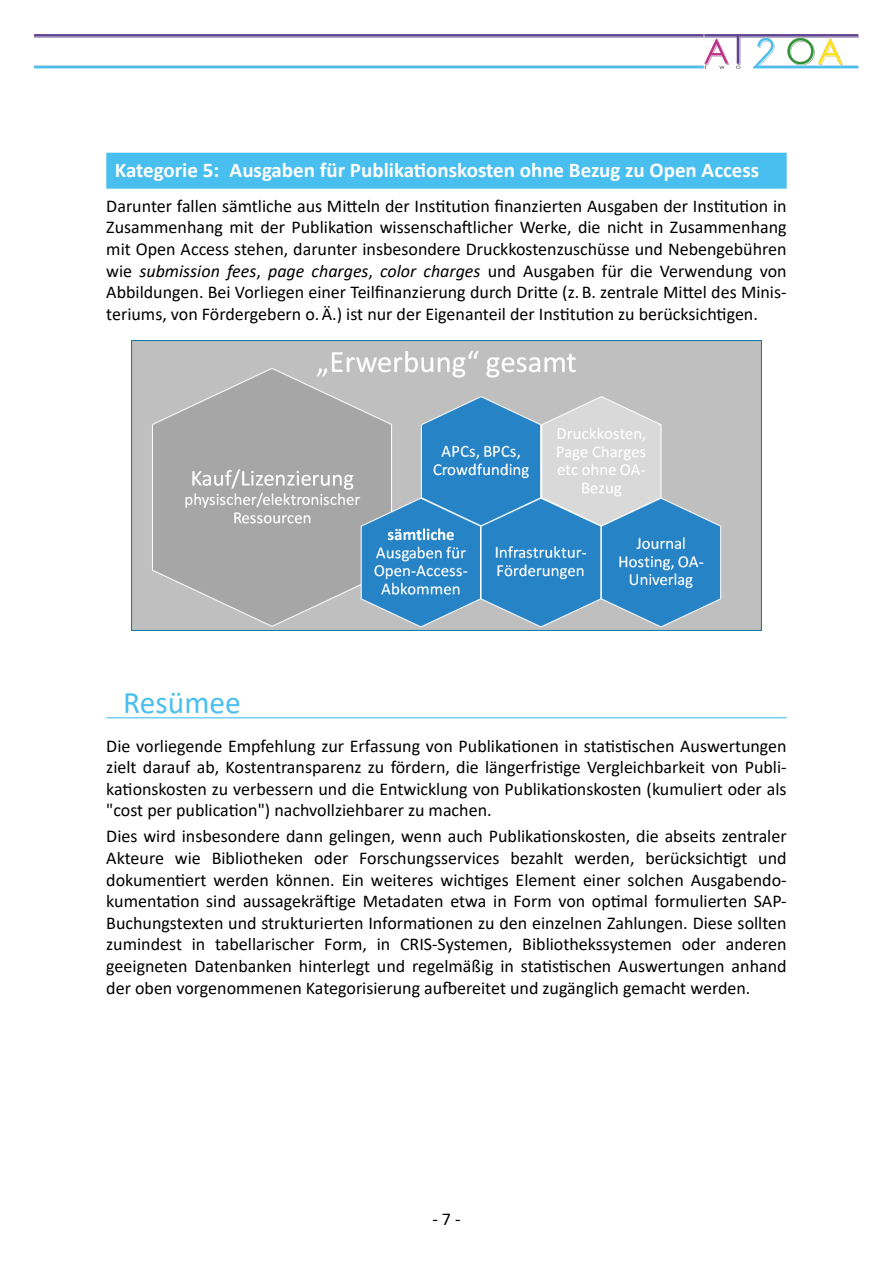
<style>
.page{position:relative;width:893px;height:1263px;background:#fff}
.page>*{position:absolute;margin:0;border:0;box-sizing:border-box;transform-origin:0 0}
.t1{font:31.5px "Calibri";color:#49bfef}
.t2{font:700 21px "Calibri";color:#fff}
.t3{font:18px/21.6px "Calibri";color:#000;text-align:justify}
.s1{font-style:italic}
</style>
<div class="page">
<img style="left:34px;top:34px;width:825px;height:35px">
<div style="left:106px;top:153px;width:681px;height:36px;background:#49bfef"></div>
<hr style="left:106px;top:717px;width:681px;height:1px;background:#49bfef">
<img style="left:132px;top:340px;width:629px;height:290px">
<p class="t2" style="left:115px;top:156px;width:646px">Kategorie 5: Ausgaben für Publikationskosten ohne Bezug zu Open Access</p>
<p class="t3" style="left:106px;top:194px;width:682px">Darunter fallen sämtliche aus Mitteln der Institution finanzierten Ausgaben der Institution in Zusammenhang mit der Publikation wissenschaftlicher Werke, die nicht in Zusammenhang mit Open Access stehen, darunter insbesondere Druckkostenzuschüsse und Nebengebühren wie <span class="s1">submission fees</span>, <span class="s1">page charges</span>, <span class="s1">color charges</span> und Ausgaben für die Verwendung von Abbildungen. Bei Vorliegen einer Teilfinanzierung durch Dritte (z. B. zentrale Mittel des Minis&shy;teriums, von Fördergebern o. Ä.) ist nur der Eigenanteil der Institution zu berücksichtigen.</p>
<h1 class="t1" style="left:123px;top:681px;width:119px">Resümee</h1>
<p class="t3" style="left:106px;top:734px;width:682px">Die vorliegende Empfehlung zur Erfassung von Publikationen in statistischen Auswertungen zielt darauf ab, Kostentransparenz zu fördern, die längerfristige Vergleichbarkeit von Publi&shy;kationskosten zu verbessern und die Entwicklung von Publikationskosten (kumuliert oder als "cost per publication") nachvollziehbarer zu machen.</p>
<p class="t3" style="left:106px;top:825px;width:682px">Dies wird insbesondere dann gelingen, wenn auch Publikationskosten, die abseits zentraler Akteure wie Bibliotheken oder Forschungsservices bezahlt werden, berücksichtigt und dokumentiert werden können. Ein weiteres wichtiges Element einer solchen Ausgabendo&shy;kumentation sind aussagekräftige Metadaten etwa in Form von optimal formulierten SAP-Buchungstexten und strukturierten Informationen zu den einzelnen Zahlungen. Diese sollten zumindest in tabellarischer Form, in CRIS-Systemen, Bibliothekssystemen oder anderen geeigneten Datenbanken hinterlegt und regelmäßig in statistischen Auswertungen anhand der oben vorgenommenen Kategorisierung aufbereitet und zugänglich gemacht werden.</p>
<p class="t3" style="left:432px;top:1208px;width:30px">- 7 -</p>
</div>
